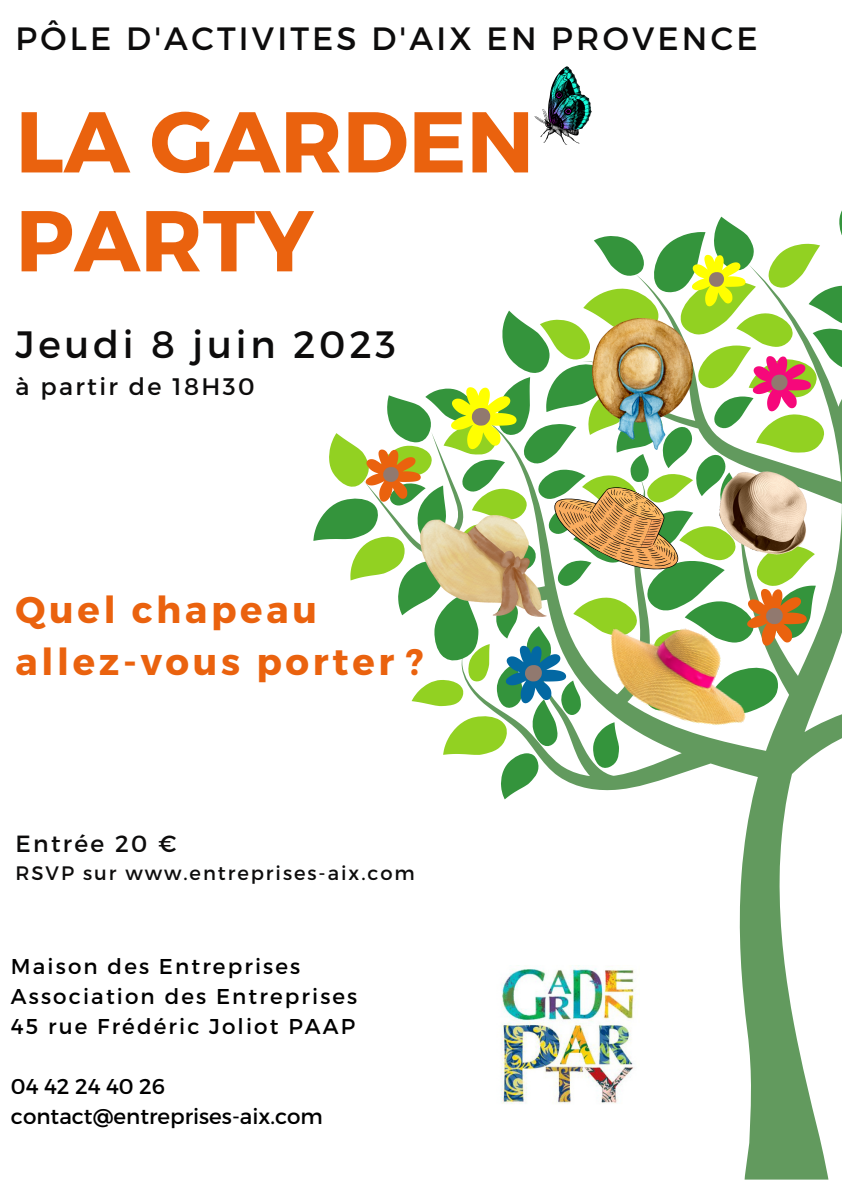
<style>
.page{position:relative;width:842px;height:1191px;background:#fff}
.page>*{position:absolute;margin:0;border:0;box-sizing:border-box;transform-origin:0 0}
.t1{font:700 86.1px "Montserrat";color:#ea620e}
.t2{font:38.1px "Montserrat";letter-spacing:.1em;color:#0d0c0c}
.t3{font:700 37.1px "Montserrat";letter-spacing:.1em;color:#ea620e}
.t4{font:32.2px "Montserrat";letter-spacing:.1em;color:#0d0c0c}
.t5{font:23.9px "Montserrat";letter-spacing:.1em;color:#0d0c0c}
.t6{font:23.4px "Montserrat";letter-spacing:.1em;color:#0d0c0c}
.t7{font:21.4px "Montserrat";letter-spacing:.1em;color:#000}
.t8{font:21.4px "Montserrat";color:#000}
.t9{font:19.5px "Montserrat";letter-spacing:.1em;color:#0d0c0c}
</style>
<div class="page">
<svg style="left:504px;top:799px;width:325px;height:380px"></svg>
<img style="left:500px;top:965px;width:140px;height:141px">
<svg style="left:534px;top:66px;width:58px;height:79px"></svg>
<svg style="left:313px;top:210px;width:529px;height:589px"></svg>
<p class="t4" style="left:16px;top:17px;width:743px">PÔLE D'ACTIVITES D'AIX EN PROVENCE</p>
<p class="t1" style="left:16px;top:86px;width:520px">LA GARDEN</p>
<p class="t1" style="left:16px;top:185px;width:300px">PARTY</p>
<p class="t2" style="left:16px;top:319px;width:382px">Jeudi 8 juin 2023</p>
<p class="t5" style="left:16px;top:371px;width:241px">à partir de 18H30</p>
<p class="t3" style="left:16px;top:585px;width:303px">Quel chapeau</p>
<p class="t3" style="left:16px;top:637px;width:409px">allez-vous porter ?</p>
<p class="t6" style="left:16px;top:828px;width:162px">Entrée 20 €</p>
<p class="t9" style="left:16px;top:860px;width:401px">RSVP sur www.entreprises-aix.com</p>
<p class="t7" style="left:11px;top:952px;width:291px">Maison des Entreprises</p>
<p class="t7" style="left:11px;top:982px;width:348px">Association des Entreprises</p>
<p class="t7" style="left:11px;top:1012px;width:346px">45 rue Frédéric Joliot PAAP</p>
<p class="t7" style="left:11px;top:1072px;width:156px">04 42 24 40 26</p>
<p class="t8" style="left:11px;top:1102px;width:313px">contact@entreprises-aix.com</p>
</div>
